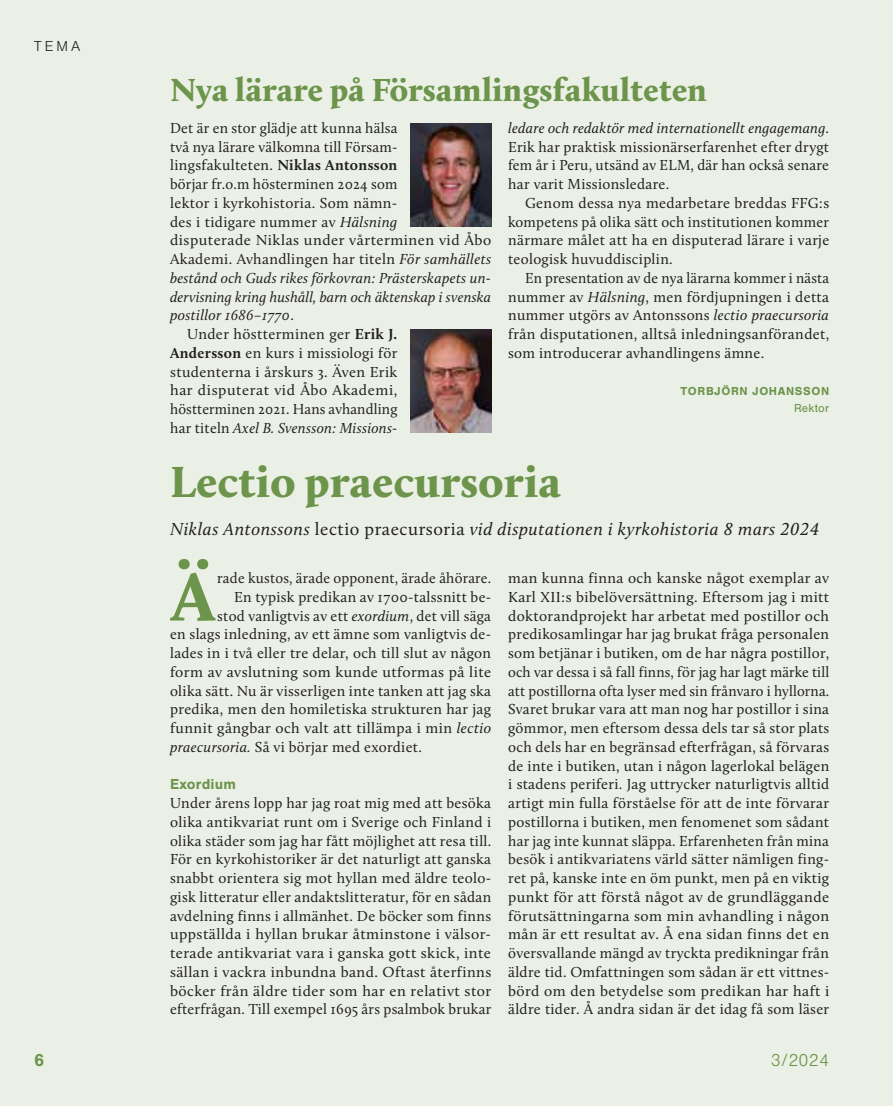
<style>
.page{position:relative;width:893px;height:1106px;background:#ebf0e6}
.page>*{position:absolute;margin:0;border:0;box-sizing:border-box;transform-origin:0 0}
.t1{font:900 70.95px "Calluna";color:#6c944b}
.t2{font:900 45px "Calluna";letter-spacing:.01em;color:#6c944b}
.t3{font:900 33px "Calluna";letter-spacing:.01em;color:#6c944b}
.t4{font:italic 18px "Calluna";letter-spacing:.03em;color:#231f20}
.t5{font:300 18px "Nimbus San";color:#6c944b}
.t6{font:700 18px "Nimbus San";color:#6c944b}
.t7{font:15px/18.8px "Calluna";letter-spacing:.02em;color:#231f20;text-align:justify}
.t8{font:italic 15px "Calluna";letter-spacing:.015em;color:#231f20}
.t9{font:700 15px "Nimbus San";letter-spacing:.01em;color:#6c944b}
.t10{font:300 15px "Nimbus San";color:#231f20}
.t11{font:700 12px "Nimbus San";letter-spacing:.05em;color:#6c944b}
.t12{font:12px "Nimbus San";letter-spacing:.01em;color:#6c944b}
.s1{font-weight:700}
.s2{font-style:italic}
.s3{font-style:normal}
</style>
<div class="page">
<img style="left:410px;top:123px;width:81px;height:104px">
<img style="left:410px;top:330px;width:81px;height:103px">
<p class="t10" style="left:34px;top:39px;width:48px">TEMA</p>
<h3 class="t3" style="left:170px;top:70px;width:538px">Nya lärare på Församlingsfakulteten</h3>
<p class="t7" style="left:170px;top:118px;width:229px">Det är en stor glädje att kunna hälsa</p>
<p class="t7" style="left:170px;top:137px;width:229px">två nya lärare välkomna till Försam-</p>
<p class="t7" style="left:170px;top:156px;width:229px">lingsfakulteten. <span class="s1">Niklas Antonsson</span></p>
<p class="t7" style="left:170px;top:174px;width:229px">börjar fr.o.m hösterminen 2024 som</p>
<p class="t7" style="left:170px;top:193px;width:229px">lektor i kyrkohistoria. Som nämn-</p>
<p class="t7" style="left:170px;top:212px;width:229px">des i tidigare nummer av <span class="s2">Hälsning</span></p>
<p class="t7" style="left:170px;top:231px;width:323px">disputerade Niklas under vårterminen vid Åbo</p>
<p class="t7" style="left:170px;top:249px;width:323px">Akademi. Avhandlingen har titeln <span class="s2">Fö r samhällets</span></p>
<p class="t8" style="left:170px;top:269px;width:323px">bestånd och Guds rikes förkovran: Prästerskapets un-</p>
<p class="t8" style="left:170px;top:287px;width:323px">dervisning kring hushåll, barn och äktenskap i svenska</p>
<p class="t8" style="left:170px;top:306px;width:125px">postillor 1686–1770<span class="s3">.</span></p>
<p class="t7" style="left:187px;top:324px;width:212px">Under höstterminen ger <span class="s1">Erik J.</span></p>
<p class="t7" style="left:170px;top:343px;width:229px"><span class="s1">Andersson</span> en kurs i missiologi för</p>
<p class="t7" style="left:170px;top:362px;width:229px">studenterna i årskurs 3. Även Erik</p>
<p class="t7" style="left:170px;top:381px;width:229px">har disputerat vid Åbo Akademi,</p>
<p class="t7" style="left:170px;top:399px;width:229px">höstterminen 2021. Hans avhandling</p>
<p class="t8" style="left:170px;top:419px;width:229px"><span class="s3">har titeln</span> Axel B. Svensson: Missions-</p>
<p class="t7" style="left:508px;top:118px;width:322px"><span class="s2">ledare och redaktör med internationellt engagemang</span>.<br>Erik har praktisk missionärserfarenhet efter drygt fem år i Peru, utsänd av ELM, där han också senare har varit Missionsledare.</p>
<p class="t7" style="left:508px;top:193px;width:323px;text-indent:17px">Genom dessa nya medarbetare breddas FFG:s kompetens på olika sätt och institutionen kommer närmare målet att ha en disputerad lärare i varje teologisk huvuddisciplin.</p>
<p class="t7" style="left:508px;top:268px;width:323px;text-indent:17px">En presentation av de nya lärarna kommer i nästa nummer av <span class="s2">Hälsning</span>, men fördjupningen i detta nummer utgörs av Antonssons <span class="s2">lectio praecursoria </span>från disputationen, alltså inledningsanförandet, som introducerar avhandlingens ämne.</p>
<p class="t11" style="left:681px;top:385px;width:150px">TORBJÖRN JOHANSSON</p>
<p class="t12" style="left:794px;top:401px;width:37px">Rektor</p>
<h2 class="t2" style="left:170px;top:453px;width:392px">Lectio praecursoria</h2>
<p class="t4" style="left:170px;top:518px;width:651px">Niklas Antonssons <span class="s3">lectio praecursoria</span> vid disputationen i kyrkohistoria 8 mars 2024</p>
<h1 class="t1" style="left:171px;top:552px;width:45px">Ä</h1>
<p class="t7" style="left:217px;top:568px;width:275px">rade kustos, ärade opponent, ärade åhörare.</p>
<p class="t7" style="left:234px;top:587px;width:258px">En typisk predikan av 1700-talssnitt be-</p>
<p class="t7" style="left:217px;top:606px;width:275px">stod vanligtvis av ett <span class="s2">exordium</span>, det vill säga</p>
<p class="t7" style="left:170px;top:624px;width:323px">en slags inledning, av ett ämne som vanligtvis de-</p>
<p class="t7" style="left:170px;top:643px;width:322px">lades in i två eller tre delar, och till slut av någon</p>
<p class="t7" style="left:170px;top:662px;width:323px">form av avslutning som kunde utformas på lite</p>
<p class="t7" style="left:170px;top:681px;width:322px">olika sätt. Nu är visserligen inte tanken att jag ska</p>
<p class="t7" style="left:170px;top:699px;width:322px">predika, men den homiletiska strukturen har jag</p>
<p class="t7" style="left:170px;top:718px;width:323px">funnit gångbar och valt att tillämpa i min <span class="s2">lectio</span></p>
<p class="t7" style="left:170px;top:737px;width:253px"><span class="s2">praecursoria.</span> Så vi börjar med exordiet.</p>
<p class="t9" style="left:170px;top:776px;width:67px">Exordium</p>
<p class="t7" style="left:170px;top:793px;width:323px">Under årens lopp har jag roat mig med att besöka olika antikvariat runt om i Sverige och Finland i olika städer som jag har fått möjlighet att resa till.<br>För en kyrkohistoriker är det naturligt att ganska snabbt orientera sig mot hyllan med äldre teolo&shy;gisk litteratur eller andaktslitteratur, för en sådan avdelning finns i allmänhet. De böcker som finns uppställda i hyllan brukar åtminstone i välsor&shy;terade antikvariat vara i ganska gott skick, inte sällan i vackra inbundna band. Oftast återfinns böcker från äldre tider som har en relativt stor efterfrågan. Till exempel 1695 års psalmbok brukar</p>
<p class="t7" style="left:508px;top:568px;width:323px">man kunna finna och kanske något exemplar av Karl XII:s bibelöversättning. Eftersom jag i mitt doktorandprojekt har arbetat med postillor och predikosamlingar har jag brukat fråga personalen som betjänar i butiken, om de har några postillor, och var dessa i så fall finns, för jag har lagt märke till att postillorna ofta lyser med sin frånvaro i hyllorna.<br>Svaret brukar vara att man nog har postillor i sina gömmor, men eftersom dessa dels tar så stor plats och dels har en begränsad efterfrågan, så förvaras de inte i butiken, utan i någon lagerlokal belägen i stadens periferi. Jag uttrycker naturligtvis alltid artigt min fulla förståelse för att de inte förvarar postillorna i butiken, men fenomenet som sådant har jag inte kunnat släppa. Erfarenheten från mina besök i antikvariatens värld sätter nämligen fing&shy;ret på, kanske inte en öm punkt, men på en viktig punkt för att förstå något av de grundläggande förutsättningarna som min avhandling i någon mån är ett resultat av. Å ena sidan finns det en översvallande mängd av tryckta predikningar från äldre tid. Omfattningen som sådan är ett vittnes&shy;börd om den betydelse som predikan har haft i äldre tider. Å andra sidan är det idag få som läser</p>
<p class="t6" style="left:34px;top:1050px;width:12px">6</p>
<p class="t5" style="left:771px;top:1050px;width:60px">3/2024</p>
</div>
